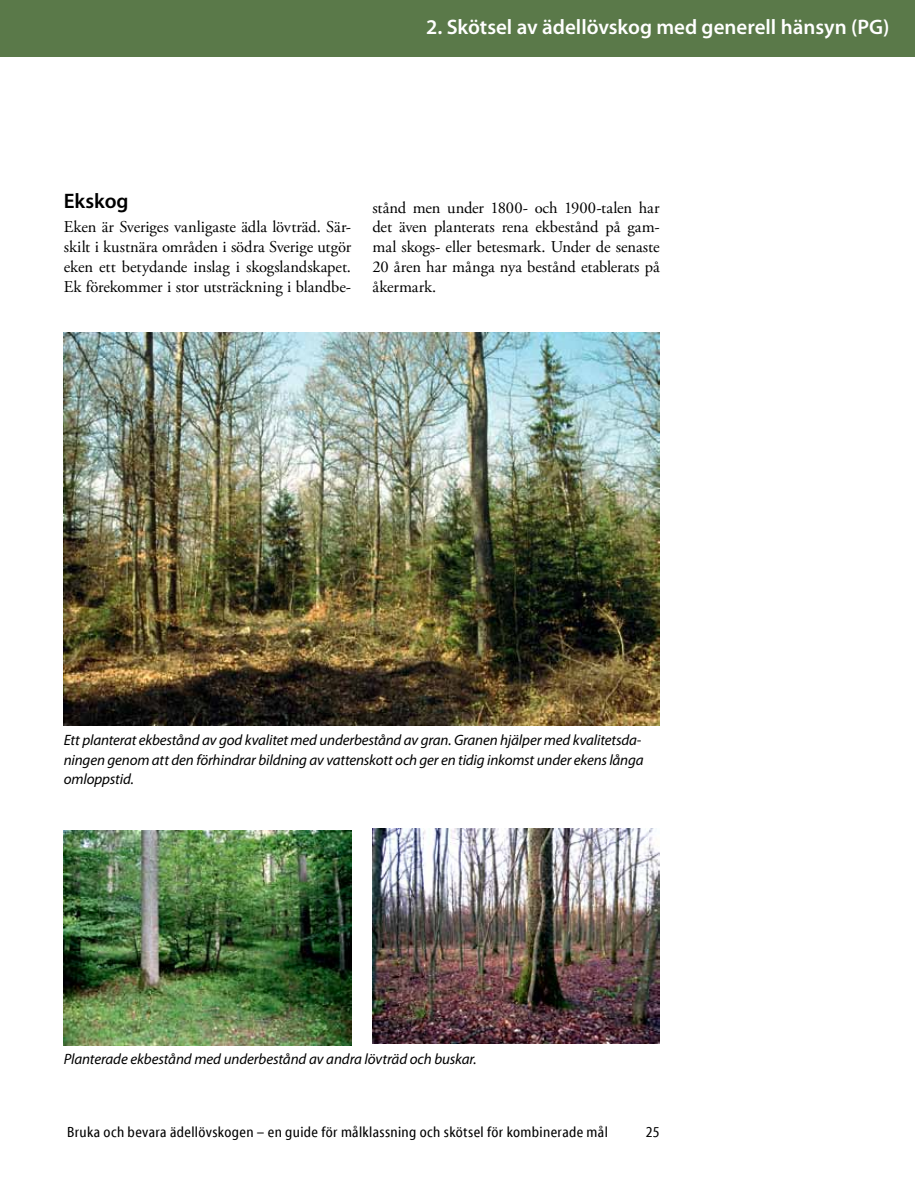
<style>
.page{position:relative;width:915px;height:1183px;background:#fff}
.page>*{position:absolute;margin:0;border:0;box-sizing:border-box;transform-origin:0 0}
.t1{font:600 21px "Myriad Pro";color:#fff}
.t2{font:600 21px "Myriad Pro";color:#000}
.t3{font:16.5px/19.8px "Adobe Garamond Pro";letter-spacing:-.005em;color:#000;text-align:justify}
.t4{font:italic 15px/19.5px "Myriad Pro";letter-spacing:-.01em;color:#000}
.t5{font:15px "Myriad Cn Web";letter-spacing:.025em;color:#000}
</style>
<div class="page">
<img style="left:64px;top:332px;width:595px;height:393px">
<img style="left:64px;top:830px;width:287px;height:215px">
<img style="left:372px;top:828px;width:287px;height:215px">
<div style="left:0;top:0;width:914px;height:56px;background:#5a7949"></div>
<p class="t1" style="left:426px;top:13px;width:464px">2. Skötsel av ädellövskog med generell hänsyn (PG)</p>
<p class="t2" style="left:64px;top:187px;width:66px">Ekskog</p>
<p class="t3" style="left:64px;top:218px;width:289px">Eken är Sveriges vanligaste ädla lövträd. Sär&shy;skilt i kustnära områden i södra Sverige utgör eken ett betydande inslag i skogslandskapet.<br>Ek förekommer i stor utsträckning i blandbe-</p>
<p class="t3" style="left:372px;top:198px;width:289px">stånd men under 1800- och 1900-talen har det även planterats rena ekbestånd på gam&shy;mal skogs- eller betesmark. Under de senaste 20 åren har många nya bestånd etablerats på åkermark.</p>
<p class="t4" style="left:64px;top:730px;width:581px">Ett planterat ekbestånd av god kvalitet med underbestånd av gran. Granen hjälper med kvalitetsda&shy;ningen genom att den förhindrar bildning av vattenskott och ger en tidig inkomst under ekens långa omloppstid.</p>
<p class="t4" style="left:64px;top:1049px;width:414px">Planterade ekbestånd med underbestånd av andra lövträd och buskar.</p>
<p class="t5" style="left:67px;top:1123px;width:542px">Bruka och bevara ädellövskogen – en guide för målklassning och skötsel för kombinerade mål</p>
<p class="t5" style="left:645px;top:1123px;width:15px">25</p>
</div>
